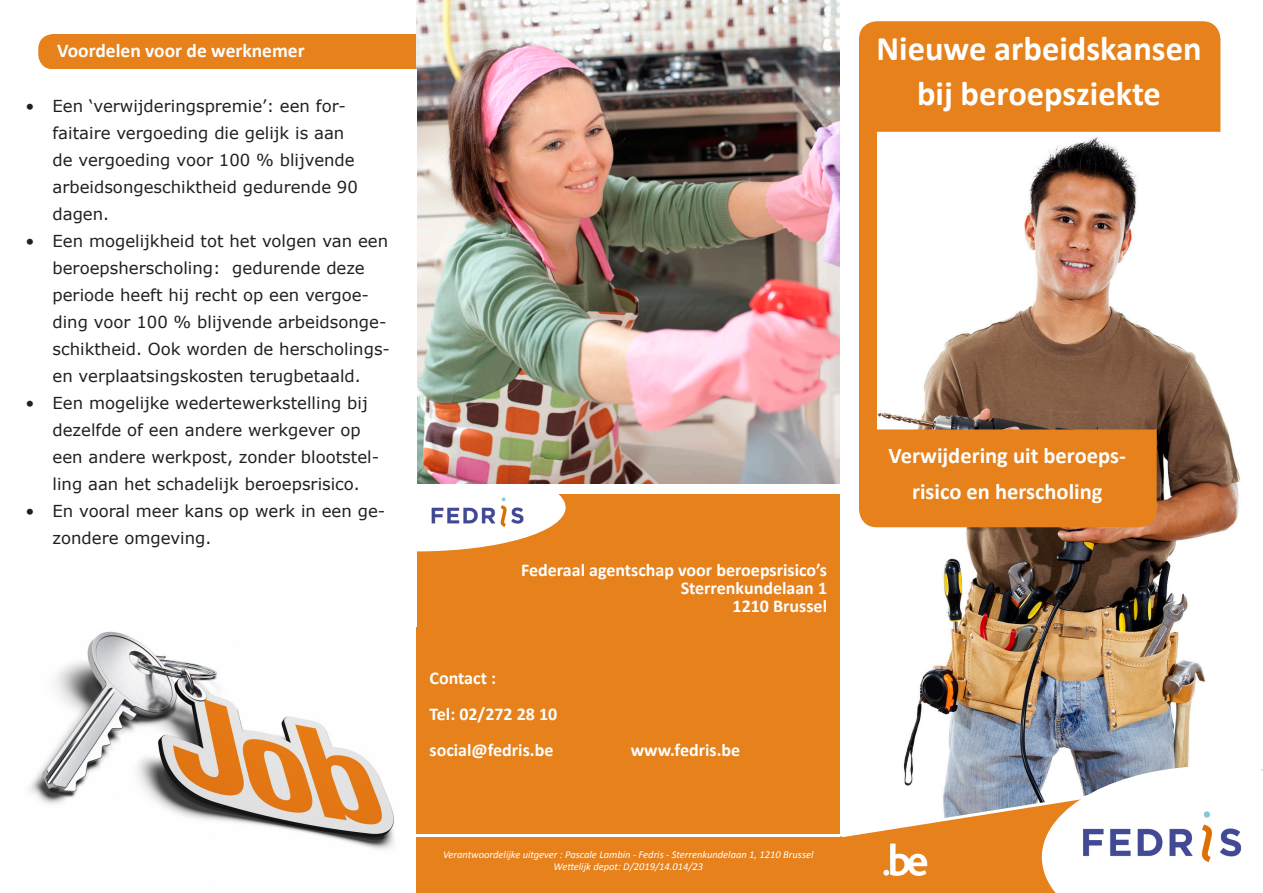
<style>
.page{position:relative;width:1263px;height:893px;background:#fff}
.page>*{position:absolute;margin:0;border:0;box-sizing:border-box;transform-origin:0 0}
.t1{font:700 34.5px/45px "Calibri";color:#fff;text-align:center}
.t2{font:700 22.5px/36px "Calibri";color:#fff;text-align:center}
.t3{font:700 19.5px "Calibri";color:#fff}
.t4{font:700 18px "Calibri";color:#fff}
.t5{font:16.5px/27px "Verdana";color:#231f20}
.t6{font:italic 10.5px "Calibri";color:#fff}
</style>
<div class="page">
<img style="left:874px;top:132px;width:366px;height:634px">
<div style="left:859px;top:21px;width:361px;height:111px;background:#e6811b"></div>
<div style="left:38px;top:34px;width:379px;height:35px;background:#e6811b"></div>
<div style="left:417px;top:493px;width:423px;height:340px;background:#e6811b"></div>
<img style="left:30px;top:631px;width:364px;height:219px">
<div style="left:417px;top:838px;width:423px;height:55px;background:#e6811b"></div>
<div style="left:859px;top:429px;width:298px;height:98px;background:#e6811b"></div>
<div style="left:859px;top:128px;width:17px;height:314px;background:#e6811b"></div>
<svg style="left:841px;top:766px;width:422px;height:127px"></svg>
<img style="left:1070px;top:807px;width:183px;height:81px">
<div style="left:268px;top:463px;width:298px;height:88px;background:#fff;border-radius:50%"></div>
<img style="left:431px;top:497px;width:93px;height:30px">
<img style="left:417px;top:0;width:423px;height:484px">
<p class="t3" style="left:57px;top:38px;width:249px">Voordelen voor de werknemer</p>
<p class="t5" style="left:53px;top:92px;width:307px;text-indent:-27px">• Een ‘verwijderingspremie’: een for&shy;faitaire vergoeding die gelijk is aan de vergoeding voor 100 % blijvende arbeidsongeschiktheid gedurende 90 dagen.</p>
<p class="t5" style="left:53px;top:227px;width:339px;text-indent:-27px">• Een mogelijkheid tot het volgen van een beroepsherscholing: gedurende deze periode heeft hij recht op een vergoe&shy;ding voor 100 % blijvende arbeidsonge&shy;schiktheid. Ook worden de herscholings&shy;en verplaatsingskosten terugbetaald.</p>
<p class="t5" style="left:53px;top:389px;width:328px;text-indent:-27px">• Een mogelijke wedertewerkstelling bij dezelfde of een andere werkgever op een andere werkpost, zonder blootstel&shy;ling aan het schadelijk beroepsrisico.</p>
<p class="t5" style="left:53px;top:497px;width:334px;text-indent:-27px">• En vooral meer kans op werk in een ge&shy;zondere omgeving.</p>
<p class="t4" style="left:521px;top:559px;width:307px">Federaal agentschap voor beroepsrisico’s</p>
<p class="t4" style="left:681px;top:577px;width:148px">Sterrenkundelaan 1</p>
<p class="t4" style="left:732px;top:595px;width:96px">1210 Brussel</p>
<p class="t4" style="left:429px;top:667px;width:68px">Contact :</p>
<p class="t4" style="left:429px;top:703px;width:129px">Tel: 02/272 28 10</p>
<p class="t4" style="left:429px;top:739px;width:125px">social@fedris.be</p>
<p class="t4" style="left:631px;top:739px;width:111px">www.fedris.be</p>
<p class="t6" style="left:443px;top:848px;width:372px">Verantwoordelijke uitgever : Pascale Lambin - Fedris - Sterrenkundelaan 1, 1210 Brussel</p>
<p class="t6" style="left:553px;top:860px;width:151px">Wettelijk depot: D/2019/14.014/23</p>
<p class="t1" style="left:876px;top:26px;width:326px">Nieuwe arbeidskansen bij beroepsziekte</p>
<p class="t2" style="left:889px;top:438px;width:239px">Verwijdering uit beroeps&shy;risico en herscholing</p>
</div>
